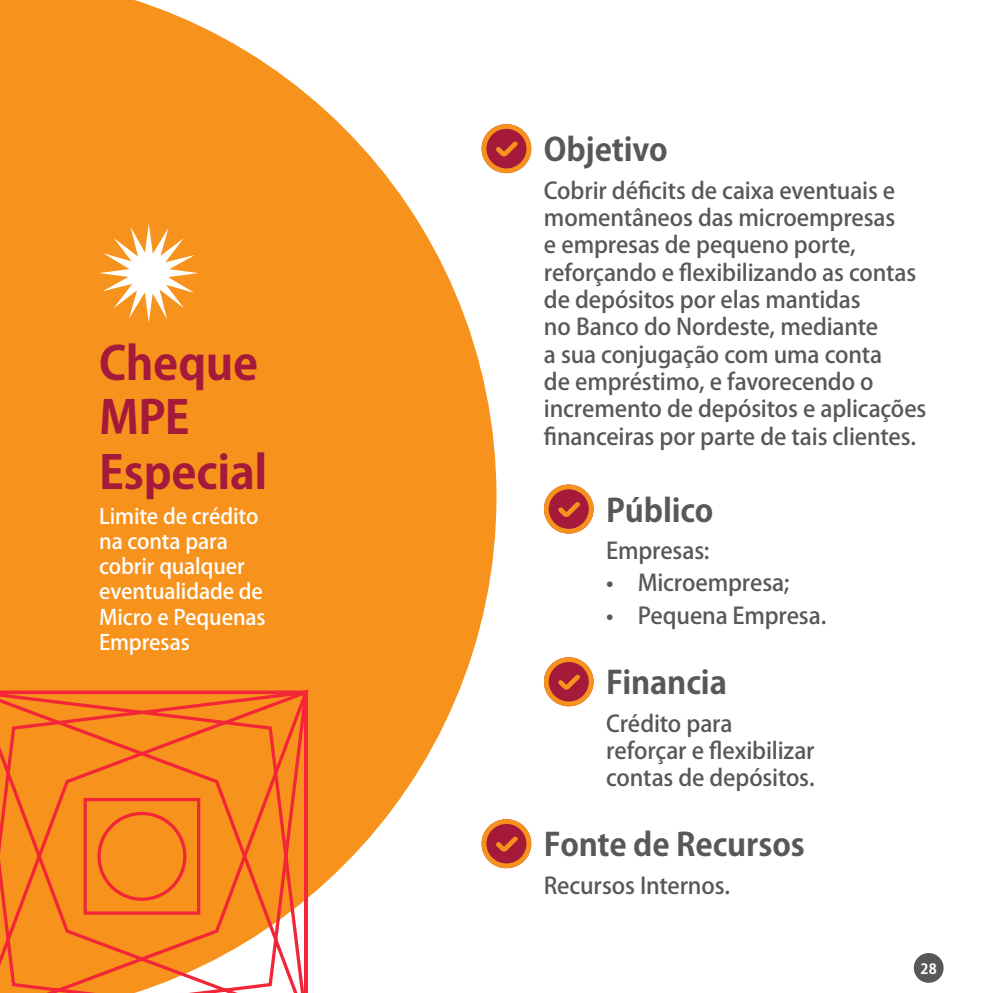
<style>
.page{position:relative;width:993px;height:993px;background:#fff}
.page>*{position:absolute;margin:0;border:0;box-sizing:border-box;transform-origin:0 0}
.t1{font:700 45.5px/54.6px "Koz Go Pro";letter-spacing:-.005em;color:#a5193b}
.Body_Text___Tip{font:700 31.5px "Koz Go Pro";letter-spacing:-.005em;color:#57585a}
.Body_text___Box_1{font:500 22.75px/27.3px "Koz Go Pro";letter-spacing:-.01em;color:#57585a}
.Body_Text___Tip-2{font:500 21px/25.2px "Koz Go Pro";letter-spacing:-.01em;color:#fff}
.t2{font:700 14px "Koz Go Pro";color:#fff}
</style>
<div class="page">
<svg style="left:0;top:0;width:496px;height:895px;fill:#f7931d"></svg>
<svg style="left:481px;top:124px;width:50px;height:49px"></svg>
<svg style="left:543px;top:484px;width:50px;height:49px"></svg>
<svg style="left:543px;top:657px;width:50px;height:49px"></svg>
<svg style="left:481px;top:818px;width:50px;height:49px"></svg>
<svg style="left:99px;top:223px;width:99px;height:99px"></svg>
<div style="left:913px;top:952px;width:30px;height:30px;background:#57585a;border-radius:50%"></div>
<svg style="left:0;top:688px;width:311px;height:304px;background:#f6882e"></svg>
<p class="t1" style="left:99px;top:338px;width:169px">Cheque<br>MPE<br>Especial</p>
<p class="Body_Text___Tip-2" style="left:99px;top:504px;width:168px">Limite de crédito na conta para cobrir qualquer eventualidade de<br>Micro e Pequenas<br>Empresas</p>
<p class="Body_Text___Tip" style="left:543px;top:129px;width:125px">Objetivo</p>
<p class="Body_text___Box_1" style="left:543px;top:178px;width:384px">Cobrir déficits de caixa eventuais e momentâneos das microempresas<br>e empresas de pequeno porte, reforçando e flexibilizando as contas de depósitos por elas mantidas<br>no Banco do Nordeste, mediante<br>a sua conjugação com uma conta<br>de empréstimo, e favorecendo o incremento de depósitos e aplicações financeiras por parte de tais clientes.</p>
<p class="Body_Text___Tip" style="left:606px;top:489px;width:109px">Público</p>
<p class="Body_text___Box_1" style="left:606px;top:538px;width:105px">Empresas:</p>
<p class="Body_text___Box_1" style="left:606px;top:570px;width:185px">• Microempresa;</p>
<p class="Body_text___Box_1" style="left:606px;top:602px;width:221px">• Pequena Empresa.</p>
<p class="Body_Text___Tip" style="left:606px;top:662px;width:122px">Financia</p>
<p class="Body_text___Box_1" style="left:606px;top:710px;width:210px">Crédito para reforçar e flexibilizar contas de depósitos.</p>
<p class="Body_Text___Tip" style="left:543px;top:824px;width:262px">Fonte de Recursos</p>
<p class="Body_text___Box_1" style="left:543px;top:872px;width:188px">Recursos Internos.</p>
<p class="t2" style="left:920px;top:959px;width:18px">28</p>
</div>
